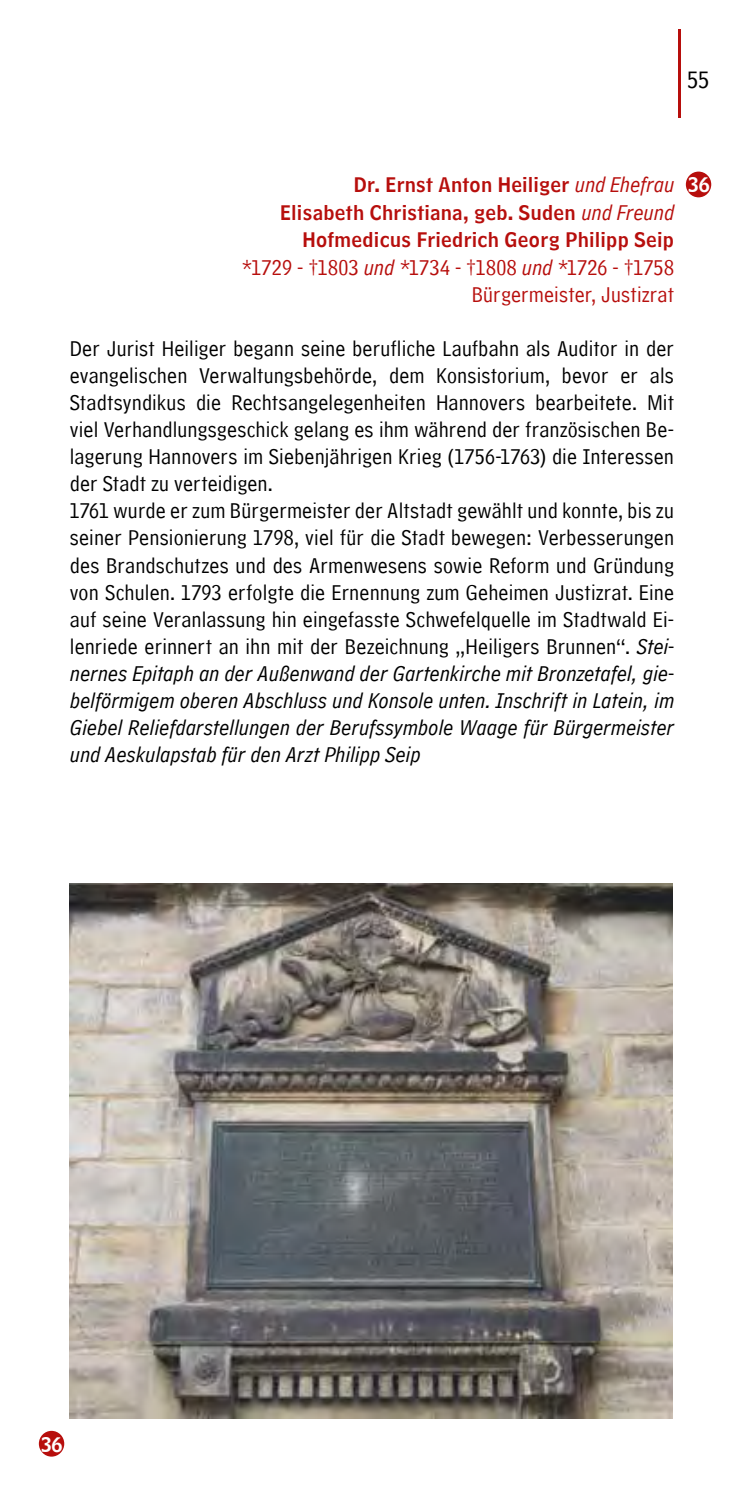
<style>
.page{position:relative;width:745px;height:1489px;background:#fff}
.page>*{position:absolute;margin:0;border:0;box-sizing:border-box;transform-origin:0 0}
.t1{font:25px "Hannover Millennial Comment";color:#000}
.t2{font:22.5px/27px "Hannover Millennial Comment";letter-spacing:.005em;color:#000}
.t3{font:22.5px/27.5px "Hannover Millennial Comment";letter-spacing:.005em;color:#b70e0c;text-align:right}
.t4{font:20px/27.5px "Hannover Millennial Headline";letter-spacing:.015em;color:#b70e0c;text-align:right}
.t5{font:20px "Hannover Millennial Headline";color:#fff}
.s1{font-family:"Hannover Millennial Comment";font-style:italic;font-size:22.5px}
.s2{font-style:italic}
</style>
<div class="page">
<img style="left:70px;top:883px;width:602px;height:534px">
<hr style="left:677px;top:29px;width:3px;height:88px;background:#b70e0c">
<div style="left:685px;top:171px;width:25px;height:26px;background:#b70e0c;border-radius:50%"></div>
<div style="left:39px;top:1430px;width:25px;height:26px;background:#b70e0c;border-radius:50%"></div>
<p class="t1" style="left:686px;top:67px;width:24px">55</p>
<p class="t4" style="left:280px;top:171px;width:395px">Dr. Ernst Anton Heiliger <span class="s1">und Ehefrau<br></span>Elisabeth Christiana, geb. Suden <span class="s1">und Freund<br></span>Hofmedicus Friedrich Georg Philipp Seip</p>
<p class="t3" style="left:241px;top:254px;width:434px">*1729 - †1803 <span class="s2">und *</span>1734 - †1808 <span class="s2">und *</span>1726 - †1758<br>Bürgermeister, Justizrat</p>
<p class="t2" style="left:70px;top:336px;width:605px">Der Jurist Heiliger begann seine berufliche Laufbahn als Auditor in der evangelischen Verwaltungsbehörde, dem Konsistorium, bevor er als Stadtsyndikus die Rechtsangelegenheiten Hannovers bearbeitete. Mit viel Verhandlungsgeschick gelang es ihm während der französischen Be&shy;lagerung Hannovers im Siebenjährigen Krieg (1756-1763) die Interessen der Stadt zu verteidigen.<br>1761 wurde er zum Bürgermeister der Altstadt gewählt und konnte, bis zu seiner Pensionierung 1798, viel für die Stadt bewegen: Verbesserungen des Brandschutzes und des Armenwesens sowie Reform und Gründung von Schulen. 1793 erfolgte die Ernennung zum Geheimen Justizrat. Eine auf seine Veranlassung hin eingefasste Schwefelquelle im Stadtwald Ei&shy;lenriede erinnert an ihn mit der Bezeichnung „Heiligers Brunnen“. <span class="s2">Stei&shy;nernes Epitaph an der Außenwand der Gartenkirche mit Bronzetafel, gie&shy;belförmigem oberen Abschluss und Konsole unten. Inschrift in Latein, im Giebel Reliefdarstellungen der Berufssymbole Waage für Bürgermeister und Aeskulapstab für den Arzt Philipp Seip</span></p>
<p class="t5" style="left:687px;top:173px;width:23px">36</p>
<p class="t5" style="left:41px;top:1432px;width:23px">36</p>
</div>
